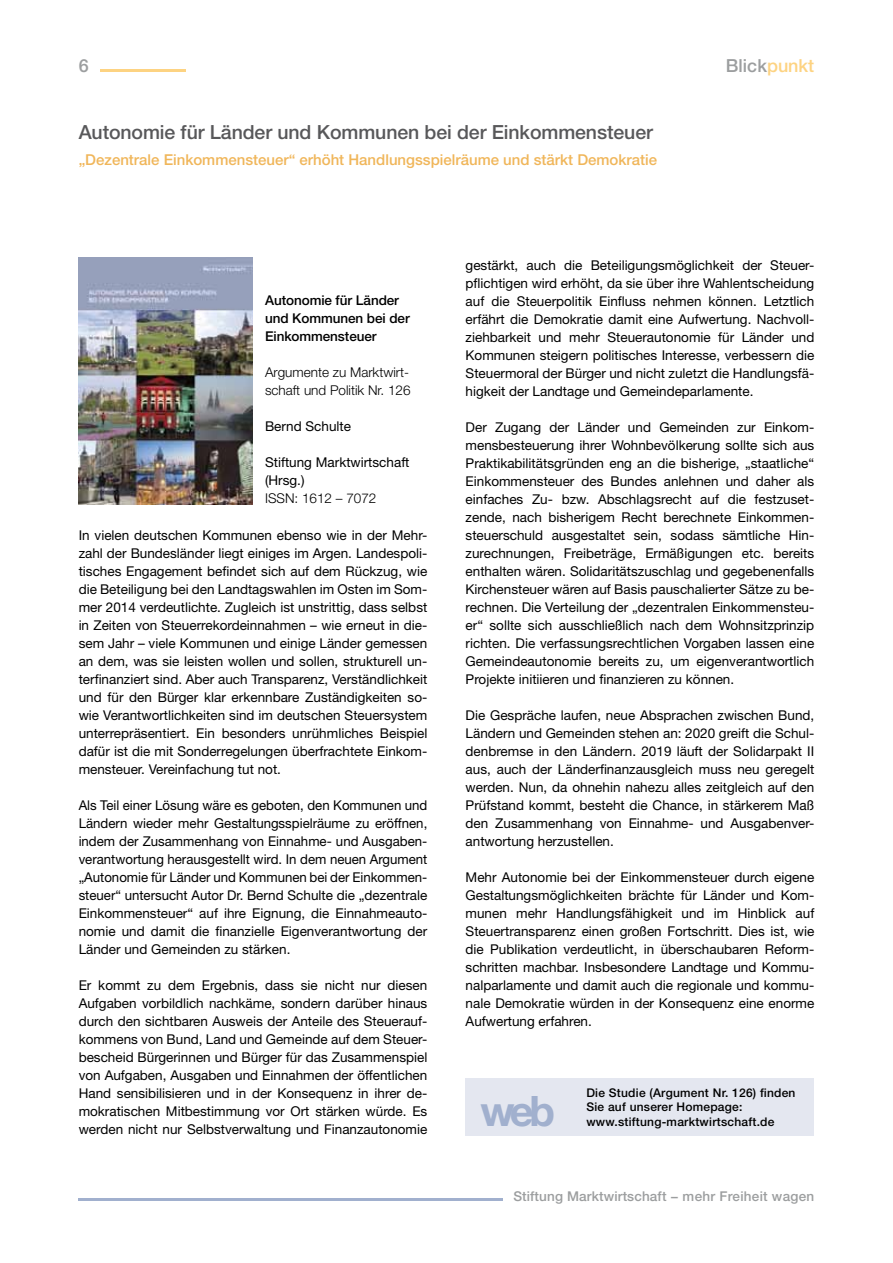
<style>
.page{position:relative;width:893px;height:1263px;background:#fff}
.page>*{position:absolute;margin:0;border:0;box-sizing:border-box;transform-origin:0 0}
.t1{font:700 42px "Helvetica Neue";color:#a1b0ce}
.t2{font:500 19.5px "Helvetica Neue";letter-spacing:-.005em;color:#58585a}
.t3{font:500 18px "Helvetica Neue";color:#9c9e9f}
.t4{font:500 15px "Helvetica Neue";color:#f0b65a}
.t5{font:13.5px/18px "Helvetica Neue";color:#000;text-align:justify}
.t6{font:300 13.5px/18px "Helvetica Neue";color:#000}
.t7{font:500 13.5px/18px "Helvetica Neue";letter-spacing:-.005em;color:#000}
.t8{font:500 13.5px "Helvetica Neue";letter-spacing:.01em;color:#9c9e9f}
.t9{font:500 12px/14.4px "Helvetica Neue";letter-spacing:.02em;color:#000}
.s1{color:#fdd382}
</style>
<div class="page">
<hr style="left:79px;top:1198px;width:424px;height:3px;background:#a1b0ce">
<hr style="left:100px;top:70px;width:85px;height:2px;background:#fdd382">
<div style="left:466px;top:1078px;width:348px;height:57px;background:#e4e7f0"></div>
<img style="left:79px;top:257px;width:173px;height:247px">
<h3 class="t3" style="left:79px;top:55px;width:12px">6</h3>
<h3 class="t3" style="left:726px;top:55px;width:90px">Blick<span class="s1">punkt</span></h3>
<h2 class="t2" style="left:79px;top:120px;width:576px">Autonomie für Länder und Kommunen bei der Einkommensteuer</h2>
<p class="t4" style="left:79px;top:150px;width:580px">„Dezentrale Einkommensteuer“ erhöht Handlungsspielräume und stärkt Demokratie</p>
<p class="t7" style="left:265px;top:291px;width:146px">Autonomie für Länder und Kommunen bei der<br>Einkommensteuer</p>
<p class="t6" style="left:265px;top:363px;width:147px">Argumente zu Marktwirt&shy;schaft und Politik Nr. 126</p>
<p class="t5" style="left:265px;top:417px;width:88px">Bernd Schulte</p>
<p class="t5" style="left:265px;top:453px;width:146px">Stiftung Marktwirtschaft (Hrsg.)</p>
<p class="t6" style="left:265px;top:489px;width:113px">ISSN: 1612 – 7072</p>
<p class="t5" style="left:79px;top:526px;width:350px">In vielen deutschen Kommunen ebenso wie in der Mehr&shy;zahl der Bundesländer liegt einiges im Argen. Landespoli&shy;tisches Engagement befindet sich auf dem Rückzug, wie die Beteiligung bei den Landtagswahlen im Osten im Som&shy;mer 2014 verdeutlichte. Zugleich ist unstrittig, dass selbst in Zeiten von Steuerrekordeinnahmen – wie erneut in die&shy;sem Jahr – viele Kommunen und einige Länder gemessen an dem, was sie leisten wollen und sollen, strukturell un&shy;terfinanziert sind. Aber auch Transparenz, Verständlichkeit und für den Bürger klar erkennbare Zuständigkeiten so&shy;wie Verantwortlichkeiten sind im deutschen Steuersystem unterrepräsentiert. Ein besonders unrühmliches Beispiel dafür ist die mit Sonderregelungen überfrachtete Einkom&shy;mensteuer. Vereinfachung tut not.</p>
<p class="t5" style="left:79px;top:796px;width:350px">Als Teil einer Lösung wäre es geboten, den Kommunen und Ländern wieder mehr Gestaltungsspielräume zu eröffnen, indem der Zusammenhang von Einnahme- und Ausgaben&shy;verantwortung herausgestellt wird. In dem neuen Argument „Autonomie für Länder und Kommunen bei der Einkommen&shy;steuer“ untersucht Autor Dr. Bernd Schulte die „dezentrale Einkommensteuer“ auf ihre Eignung, die Einnahmeauto&shy;nomie und damit die finanzielle Eigenverantwortung der Länder und Gemeinden zu stärken.</p>
<p class="t5" style="left:79px;top:976px;width:350px">Er kommt zu dem Ergebnis, dass sie nicht nur diesen Aufgaben vorbildlich nachkäme, sondern darüber hinaus durch den sichtbaren Ausweis der Anteile des Steuerauf&shy;kommens von Bund, Land und Gemeinde auf dem Steuer&shy;bescheid Bürgerinnen und Bürger für das Zusammenspiel von Aufgaben, Ausgaben und Einnahmen der öffentlichen Hand sensibilisieren und in der Konsequenz in ihrer de&shy;mokratischen Mitbestimmung vor Ort stärken würde. Es werden nicht nur Selbstverwaltung und Finanzautonomie</p>
<p class="t5" style="left:466px;top:256px;width:350px">gestärkt, auch die Beteiligungsmöglichkeit der Steuer&shy;pflichtigen wird erhöht, da sie über ihre Wahlentscheidung auf die Steuerpolitik Einfluss nehmen können. Letztlich erfährt die Demokratie damit eine Aufwertung. Nachvoll&shy;ziehbarkeit und mehr Steuerautonomie für Länder und Kommunen steigern politisches Interesse, verbessern die Steuermoral der Bürger und nicht zuletzt die Handlungsfä&shy;higkeit der Landtage und Gemeindeparlamente.</p>
<p class="t5" style="left:466px;top:418px;width:350px">Der Zugang der Länder und Gemeinden zur Einkom&shy;mensbesteuerung ihrer Wohnbevölkerung sollte sich aus Praktikabilitätsgründen eng an die bisherige, „staatliche“ Einkommensteuer des Bundes anlehnen und daher als einfaches Zu- bzw. Abschlagsrecht auf die festzuset&shy;zende, nach bisherigem Recht berechnete Einkommen&shy;steuerschuld ausgestaltet sein, sodass sämtliche Hin&shy;zurechnungen, Freibeträge, Ermäßigungen etc. bereits enthalten wären. Solidaritätszuschlag und gegebenenfalls Kirchensteuer wären auf Basis pauschalierter Sätze zu be&shy;rechnen. Die Verteilung der „dezentralen Einkommensteu&shy;er“ sollte sich ausschließlich nach dem Wohnsitzprinzip richten. Die verfassungsrechtlichen Vorgaben lassen eine Gemeindeautonomie bereits zu, um eigenverantwortlich Projekte initiieren und finanzieren zu können.</p>
<p class="t5" style="left:466px;top:706px;width:350px">Die Gespräche laufen, neue Absprachen zwischen Bund, Ländern und Gemeinden stehen an: 2020 greift die Schul&shy;denbremse in den Ländern. 2019 läuft der Solidarpakt II aus, auch der Länderfinanzausgleich muss neu geregelt werden. Nun, da ohnehin nahezu alles zeitgleich auf den Prüfstand kommt, besteht die Chance, in stärkerem Maß den Zusammenhang von Einnahme- und Ausgabenver&shy;antwortung herzustellen.</p>
<p class="t5" style="left:466px;top:868px;width:350px">Mehr Autonomie bei der Einkommensteuer durch eigene Gestaltungsmöglichkeiten brächte für Länder und Kom&shy;munen mehr Handlungsfähigkeit und im Hinblick auf Steuertransparenz einen großen Fortschritt. Dies ist, wie die Publikation verdeutlicht, in überschaubaren Reform&shy;schritten machbar. Insbesondere Landtage und Kommu&shy;nalparlamente und damit auch die regionale und kommu&shy;nale Demokratie würden in der Konsequenz eine enorme Aufwertung erfahren.</p>
<h1 class="t1" style="left:480px;top:1084px;width:76px">web</h1>
<p class="t9" style="left:586px;top:1085px;width:211px">Die Studie (Argument Nr. 126) finden<br>Sie auf unserer Homepage:</p>
<p class="t9" style="left:586px;top:1114px;width:190px">www.stiftung-marktwirtschaft.de</p>
<p class="t8" style="left:513px;top:1188px;width:302px">Stiftung Marktwirtschaft − mehr Freiheit wagen</p>
</div>
